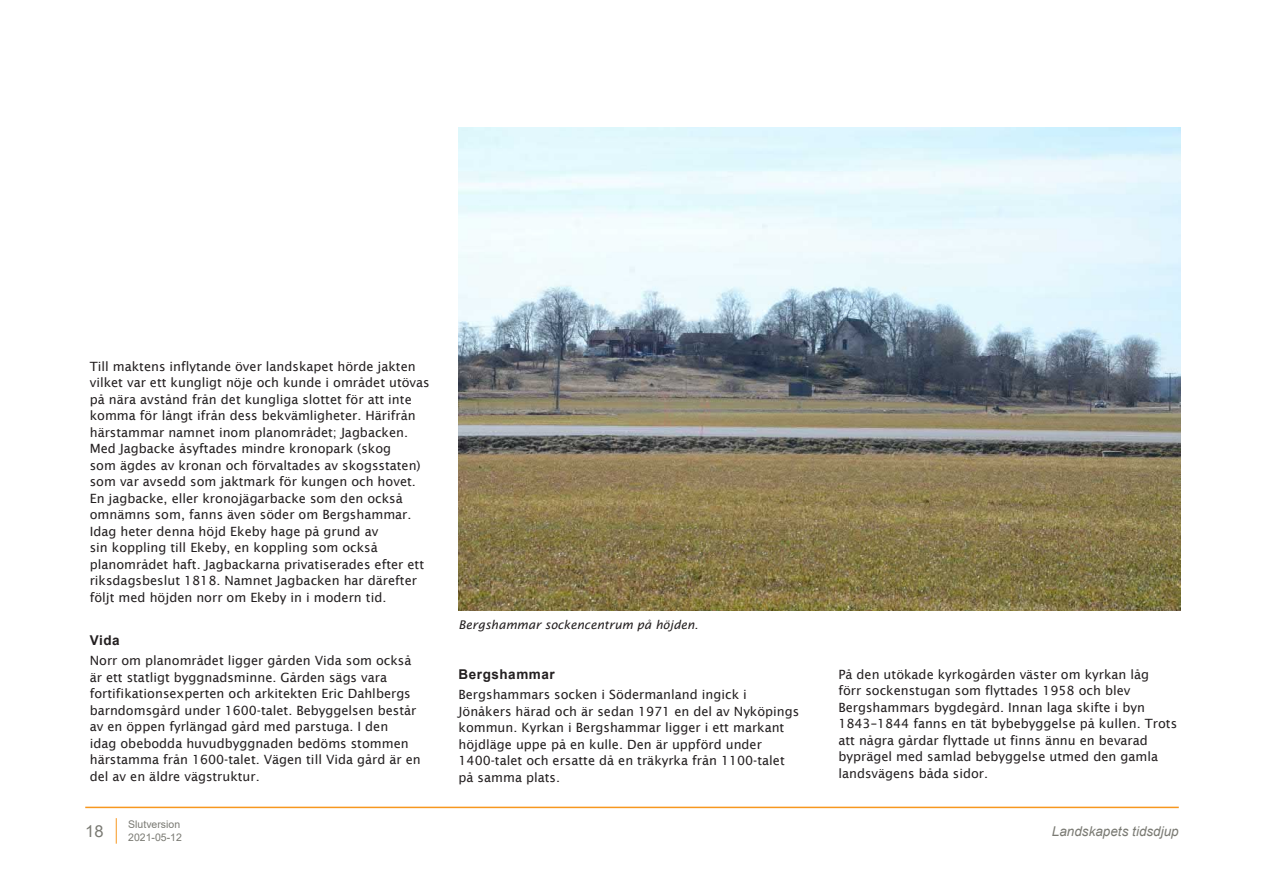
<style>
.page{position:relative;width:1263px;height:893px;background:#fff}
.page>*{position:absolute;margin:0;border:0;box-sizing:border-box;transform-origin:0 0}
.t1{font:16.5px "Arial";color:#7a7a73}
.t2{font:italic 13.5px "Arial";color:#7a7a73}
.Rubrik_3{font:700 13.5px "Arial";letter-spacing:.04em;color:#231f20}
.Brödtext_sans_serif{font:12.75px/16.5px "Lucida Sans";color:#231f20}
.Bildtext_onumrerad{font:italic 12px "Lucida Sans";color:#231f20}
.t3{font:10.5px/12.6px "Arial";color:#7a7a73}
</style>
<div class="page">
<hr style="left:85px;top:807px;width:1094px;height:1px;background:#f7971f">
<svg style="left:116px;top:818px;width:1px;height:26px"></svg>
<img style="left:459px;top:128px;width:721px;height:482px">
<p class="Brödtext_sans_serif" style="left:90px;top:358px;width:342px">Till maktens inflytande över landskapet hörde jakten vilket var ett kungligt nöje och kunde i området utövas på nära avstånd från det kungliga slottet för att inte komma för långt ifrån dess bekvämligheter. Härifrån härstammar namnet inom planområdet; Jagbacken.<br>Med Jagbacke åsyftades mindre kronopark (skog<br>som ägdes av kronan och förvaltades av skogsstaten) som var avsedd som jaktmark för kungen och hovet.<br>En jagbacke, eller kronojägarbacke som den också omnämns som, fanns även söder om Bergshammar.<br>Idag heter denna höjd Ekeby hage på grund av<br>sin koppling till Ekeby, en koppling som också planområdet haft. Jagbackarna privatiserades efter ett riksdagsbeslut 1818. Namnet Jagbacken har därefter följt med höjden norr om Ekeby in i modern tid.</p>
<p class="Rubrik_3" style="left:90px;top:630px;width:31px">Vida</p>
<p class="Brödtext_sans_serif" style="left:90px;top:652px;width:332px">Norr om planområdet ligger gården Vida som också är ett statligt byggnadsminne. Gården sägs vara fortifikationsexperten och arkitekten Eric Dahlbergs barndomsgård under 1600-talet. Bebyggelsen består av en öppen fyrlängad gård med parstuga. I den<br>idag obebodda huvudbyggnaden bedöms stommen härstamma från 1600-talet. Vägen till Vida gård är en del av en äldre vägstruktur.</p>
<p class="Bildtext_onumrerad" style="left:459px;top:618px;width:241px">Bergshammar sockencentrum på höjden.</p>
<p class="Rubrik_3" style="left:459px;top:664px;width:98px">Bergshammar</p>
<p class="Brödtext_sans_serif" style="left:459px;top:686px;width:342px">Bergshammars socken i Södermanland ingick i Jönåkers härad och är sedan 1971 en del av Nyköpings kommun. Kyrkan i Bergshammar ligger i ett markant höjdläge uppe på en kulle. Den är uppförd under 1400-talet och ersatte då en träkyrka från 1100-talet på samma plats.</p>
<p class="Brödtext_sans_serif" style="left:838px;top:666px;width:340px">På den utökade kyrkogården väster om kyrkan låg<br>förr sockenstugan som flyttades 1958 och blev Bergshammars bygdegård. Innan laga skifte i byn 1843–1844 fanns en tät bybebyggelse på kullen. Trots att några gårdar flyttade ut finns ännu en bevarad byprägel med samlad bebyggelse utmed den gamla landsvägens båda sidor.</p>
<p class="t1" style="left:85px;top:820px;width:20px">18</p>
<p class="t3" style="left:128px;top:818px;width:55px">Slutversion<br>2021-05-12</p>
<p class="t2" style="left:1052px;top:823px;width:128px">Landskapets tidsdjup</p>
</div>
